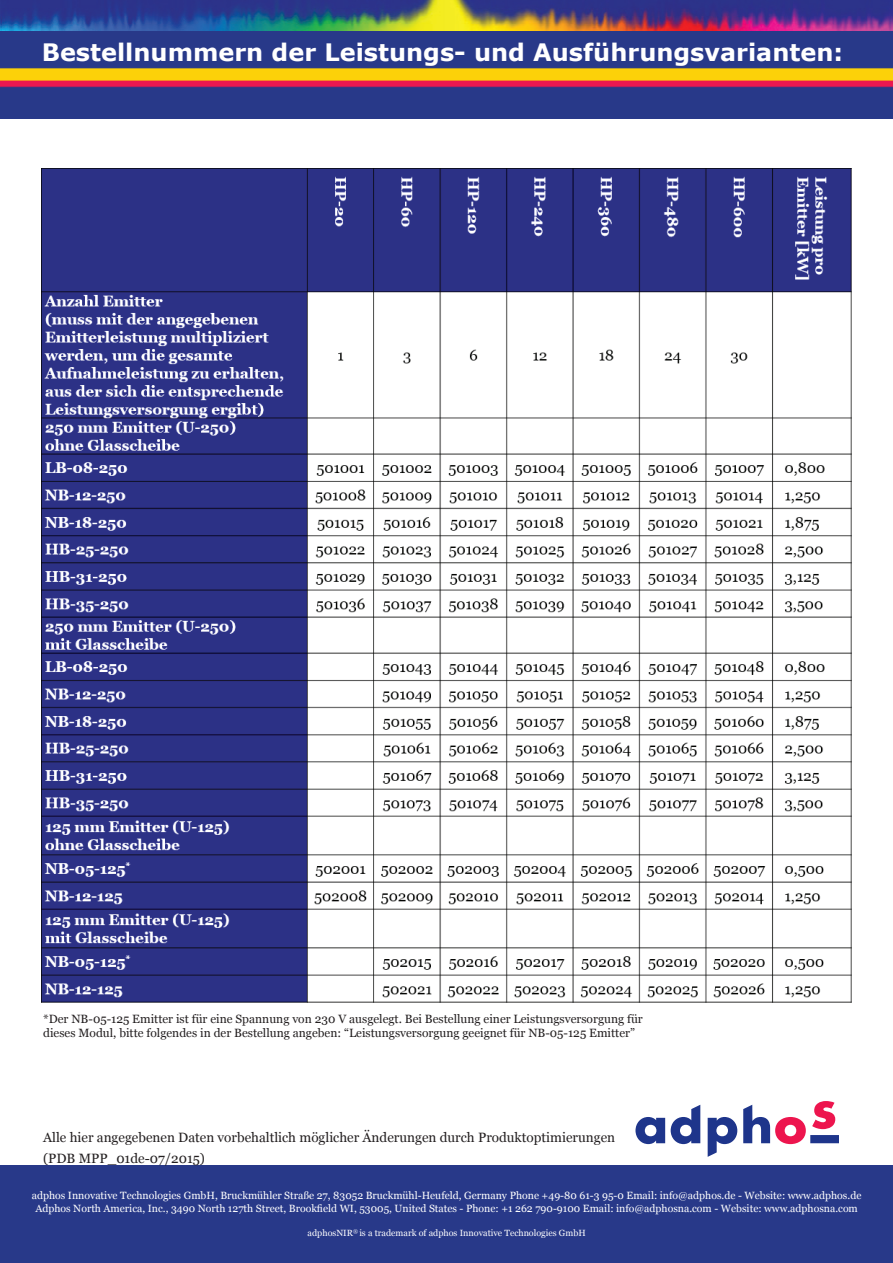
<style>
.page{position:relative;width:893px;height:1263px;background:#fff}
.page>*{position:absolute;margin:0;border:0;box-sizing:border-box;transform-origin:0 0}
.t1{font:700 24px "Verdana";color:#fff}
.t2{font:13.5px/21px "Georgia";color:#231f20}
.t3{font:12px/14.4px "Georgia";color:#231f20}
.t4{font:10.5px/12.8px "Georgia";color:#fff;text-align:center}
.t5{font:9px "Georgia";color:#fff}
</style>
<div class="page">
<img style="left:0;top:0;width:893px;height:118px">
<svg style="left:635px;top:1101px;width:204px;height:56px"></svg>
<div style="left:0;top:1166px;width:893px;height:97px;background:#283989"></div>
<img style="left:42px;top:169px;width:810px;height:834px">
<h1 class="t1" style="left:42px;top:36px;width:803px">Bestellnummern der Leistungs- und Ausführungsvarianten:</h1>
<p class="t3" style="left:43px;top:1012px;width:601px">*Der NB-05-125 Emitter ist für eine Spannung von 230 V ausgelegt. Bei Bestellung einer Leistungsversorgung für dieses Modul, bitte folgendes in der Bestellung angeben: “Leistungsversorgung geeignet für NB-05-125 Emitter”</p>
<p class="t2" style="left:43px;top:1127px;width:573px">Alle hier angegebenen Daten vorbehaltlich möglicher Änderungen durch Produktoptimierungen (PDB MPP_01de-07/2015)</p>
<p class="t4" style="left:32px;top:1189px;width:831px">adphos Innovative Technologies GmbH, Bruckmühler Straße 27, 83052 Bruckmühl-Heufeld, Germany Phone +49-80 61-3 95-0 Email: info@adphos.de - Website: www.adphos.de<br>Adphos North America, Inc., 3490 North 127th Street, Brookfield WI, 53005, United States - Phone: +1 262 790-9100 Email: info@adphosna.com - Website: www.adphosna.com</p>
<p class="t5" style="left:308px;top:1227px;width:280px">adphosNIR<sup>®</sup> is a trademark of adphos Innovative Technologies GmbH</p>
</div>
